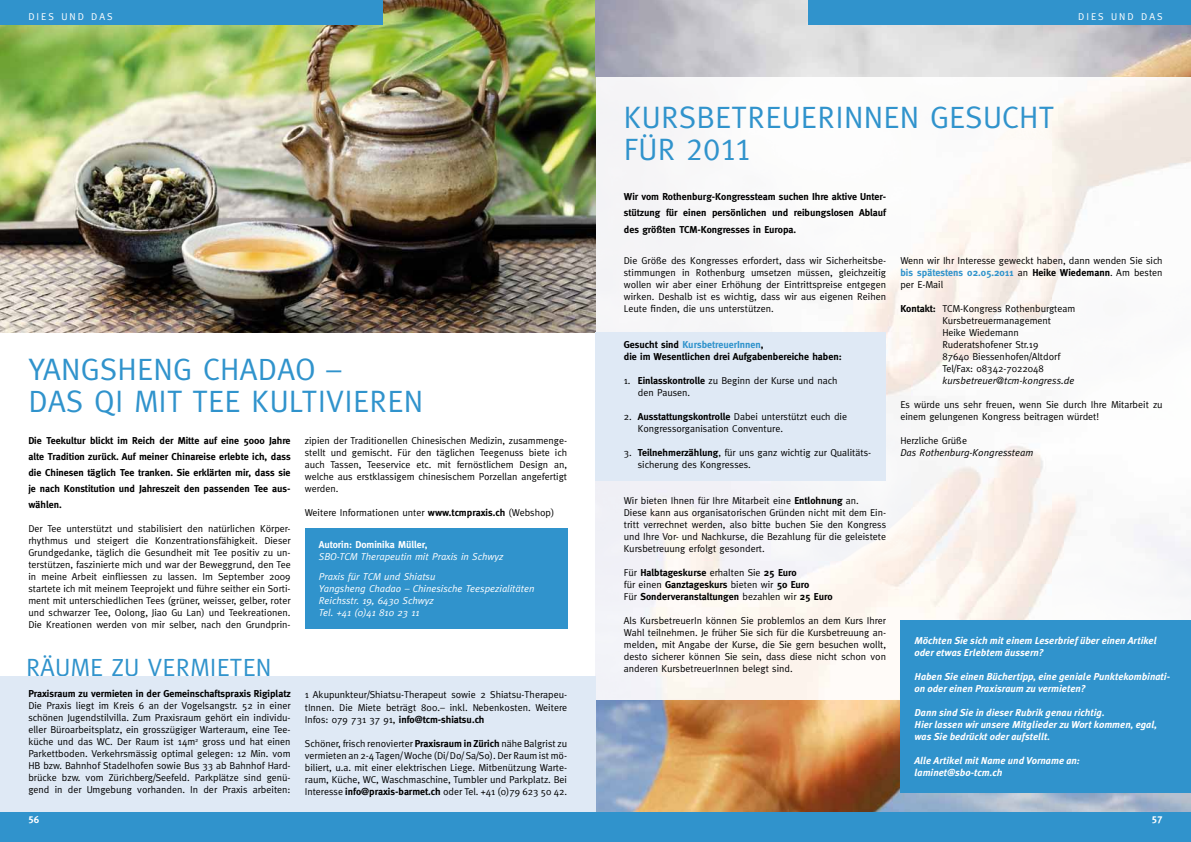
<style>
.page{position:relative;width:1191px;height:842px;background:#fff}
.page>*{position:absolute;margin:0;border:0;box-sizing:border-box;transform-origin:0 0}
.t1{font:31px/32px "Meta";letter-spacing:.01em;color:#3093cc}
.t2{font:31px "Meta Caps";color:#3093cc}
.t3{font:25px "Meta";letter-spacing:.01em;color:#3093cc}
.t4{font:10px/12px "Meta";color:#000;text-align:justify}
.t5{font:700 10px/16px "Meta";color:#000;text-align:justify}
.t6{font:italic 700 10px/12px "Meta Plus";color:#fff}
.t7{font:italic 10px/12px "Meta";color:#fff}
.t8{font:italic 10px "Meta";color:#000}
.t9{font:700 10px "Meta";color:#fff}
.t10{font:10px "Meta";letter-spacing:.2em;color:#fff}
.t11{font:10px "Meta Bold Caps";color:#fff}
.s1{font-weight:700}
.s2{font-family:"Meta"}
.s3{color:#3093cc}
.s4{font-weight:400}
.s5{font-weight:700;color:#3093cc}
</style>
<div class="page">
<img style="left:595px;top:76px;width:596px;height:624px">
<div style="left:305px;top:528px;width:262px;height:100px;background:#3093cc"></div>
<img style="left:0;top:0;width:595px;height:332px">
<img style="left:595px;top:0;width:596px;height:76px">
<img style="left:595px;top:700px;width:596px;height:112px">
<div style="left:595px;top:332px;width:291px;height:148px;background:#dfe9f5"></div>
<div style="left:0;top:676px;width:595px;height:140px;background:#dfe9f5"></div>
<div style="left:0;top:812px;width:1191px;height:30px;background:#3093cc"></div>
<div style="left:0;top:0;width:383px;height:25px;background:#3093cc"></div>
<div style="left:808px;top:0;width:383px;height:25px;background:#3093cc"></div>
<div style="left:900px;top:620px;width:291px;height:172px;background:#3093cc"></div>
<p class="t10" style="left:28px;top:11px;width:86px">DIES UND DAS</p>
<h1 class="t1" style="left:28px;top:353px;width:396px">YANGSHENG CHADAO –<br>DAS QI MIT TEE KULTIVIEREN</h1>
<p class="t5" style="left:28px;top:432px;width:264px">Die teekultur blickt im Reich der Mitte auf eine 5000 Jahre alte tradition zurück. Auf meiner Chinareise erlebte ich, dass die Chinesen täglich tee tranken. Sie erklärten mir, dass sie je nach Konstitution und Jahreszeit den passenden tee aus&shy;wählen.</p>
<p class="t4" style="left:28px;top:522px;width:264px">Der Tee unterstützt und stabilisiert den natürlichen Körper&shy;rhythmus und steigert die Konzentrationsfähigkeit. Dieser Grundgedanke, täglich die Gesundheit mit Tee positiv zu un&shy;terstützen, faszinierte mich und war der Beweggrund, den Tee in meine Arbeit einfliessen zu lassen. Im September 2009 startete ich mit meinem Teeprojekt und führe seither ein Sorti&shy;ment mit unterschiedlichen Tees (grüner, weisser, gelber, roter und schwarzer Tee, Oolong, Jiao Gu Lan) und Teekreationen.<br>Die Kreationen werden von mir selber, nach den Grundprin-</p>
<h2 class="t3" style="left:26px;top:653px;width:247px">RäUME ZU VERMIETEN</h2>
<p class="t5" style="left:28px;top:686px;width:264px">Praxisraum zu vermieten in der Gemeinschaftspraxis Rigiplatz</p>
<p class="t4" style="left:28px;top:700px;width:264px">Die Praxis liegt im Kreis 6 an der Vogelsangstr. 52 in einer schönen Jugendstilvilla. Zum Praxisraum gehört ein individu&shy;eller Büroarbeitsplatz, ein grosszügiger Warteraum, eine Tee&shy;küche und das WC. Der Raum ist 14m<sup>2</sup> gross und hat einen Parkettboden. Verkehrsmässig optimal gelegen: 12 Min. vom HB bzw. Bahnhof Stadelhofen sowie Bus 33 ab Bahnhof Hard&shy;brücke bzw. vom Zürichberg/Seefeld. Parkplätze sind genü&shy;gend in der Umgebung vorhanden. In der Praxis arbeiten:</p>
<p class="t11" style="left:28px;top:813px;width:12px">56</p>
<p class="t4" style="left:305px;top:434px;width:264px">zipien der Traditionellen Chinesischen Medizin, zusammenge&shy;stellt und gemischt. Für den täglichen Teegenuss biete ich auch Tassen, Teeservice etc. mit fernöstlichem Design an, welche aus erstklassigem chinesischem Porzellan angefertigt werden.</p>
<p class="t4" style="left:305px;top:506px;width:251px">Weitere Informationen unter <span class="s1">www.tcmpraxis.ch</span> (Webshop)</p>
<p class="t9" style="left:319px;top:539px;width:110px">Autorin: Dominika Müller,</p>
<p class="t7" style="left:319px;top:546px;width:186px;line-height:20px">SBO-TCM Therapeutin mit Praxis in Schwyz<br>Praxis für TCM und Shiatsu</p>
<p class="t7" style="left:319px;top:582px;width:217px">Yangsheng Chadao – Chinesische Teespezialitäten<br>Reichsstr. 19, 6430 Schwyz<br>Tel. +41 (0)41 810 23 11</p>
<p class="t4" style="left:305px;top:689px;width:264px">1 Akupunkteur/Shiatsu-Therapeut sowie 2 Shiatsu-Therapeu&shy;tInnen. Die Miete beträgt 800.– inkl. Nebenkosten. Weitere Infos: 079 731 37 91, <span class="s1">info@tcm-shiatsu.ch</span></p>
<p class="t4" style="left:305px;top:737px;width:264px">Schöner, frisch renovierter <span class="s1">Praxisraum in Zürich</span> nähe Balgrist zu vermieten an 2-4 Tagen/ Woche (Di/ Do/ Sa/So). Der Raum ist mö&shy;biliert, u.a. mit einer elektrischen Liege. Mitbenützung Warte&shy;raum, Küche, WC, Waschmaschine, Tumbler und Parkplatz. Bei Interesse <span class="s1">info@praxis-barmet.ch</span> oder Tel. +41 (0)79 623 50 42.</p>
<p class="t10" style="left:1078px;top:11px;width:86px">DIES UND DAS</p>
<h1 class="t1" style="left:624px;top:101px;width:432px">KURSBETREUERINNEN GESUCHT</h1>
<h1 class="t2" style="left:624px;top:131px;width:129px"><span class="s2">FÜR</span> 2011</h1>
<p class="t5" style="left:624px;top:189px;width:264px">Wir vom Rothenburg-Kongressteam suchen Ihre aktive Unter&shy;stützung für einen persönlichen und reibungslosen Ablauf des größten tCM-Kongresses in Europa.</p>
<p class="t4" style="left:624px;top:254px;width:264px">Die Größe des Kongresses erfordert, dass wir Sicherheitsbe&shy;stimmungen in Rothenburg umsetzen müssen, gleichzeitig wollen wir aber einer Erhöhung der Eintrittspreise entgegen wirken. Deshalb ist es wichtig, dass wir aus eigenen Reihen Leute finden, die uns unterstützen.</p>
<p class="t5" style="left:624px;top:338px;width:219px;line-height:12px">Gesucht sind <span class="s3">KursbetreuerInnen</span>,<br>die im Wesentlichen drei Aufgabenbereiche haben:</p>
<p class="t4" style="left:638px;top:374px;width:201px;text-indent:-14px">1. <span class="s1">Einlasskontrolle</span> zu Beginn der Kurse und nach den Pausen.</p>
<p class="t4" style="left:638px;top:410px;width:211px;text-indent:-14px">2. <span class="s1">Ausstattungskontrolle</span> Dabei unterstützt euch die<br>Kongressorganisation Conventure.</p>
<p class="t4" style="left:638px;top:446px;width:235px;text-indent:-14px">3. <span class="s1">teilnehmerzählung</span>, für uns ganz wichtig zur Qualitäts&shy;sicherung des Kongresses.</p>
<p class="t4" style="left:624px;top:494px;width:264px;text-align:left">Wir bieten Ihnen für Ihre Mitarbeit eine <span class="s1">Entlohnung</span> an.<br>Diese kann aus organisatorischen Gründen nicht mit dem Ein&shy;tritt verrechnet werden, also bitte buchen Sie den Kongress und Ihre Vor- und Nachkurse, die Bezahlung für die geleistete Kursbetreuung erfolgt gesondert.</p>
<p class="t5" style="left:624px;top:566px;width:210px;line-height:12px;text-align:left"><span class="s4">Für</span> halbtageskurse <span class="s4">erhalten Sie</span> 25 Euro<br><span class="s4">für einen</span> Ganztageskurs <span class="s4">bieten wir</span> 50 Euro<br><span class="s4">Für</span> Sonderveranstaltungen <span class="s4">bezahlen wir</span> 25 Euro</p>
<p class="t4" style="left:624px;top:614px;width:264px">Als KursbetreuerIn können Sie problemlos an dem Kurs Ihrer Wahl teilnehmen. Je früher Sie sich für die Kursbetreuung an&shy;melden, mit Angabe der Kurse, die Sie gern besuchen wollt, desto sicherer können Sie sein, dass diese nicht schon von anderen KursbetreuerInnen belegt sind.</p>
<p class="t4" style="left:900px;top:254px;width:264px">Wenn wir Ihr Interesse geweckt haben, dann wenden Sie sich <span class="s5">bis spätestens 02.05.2011</span> an <span class="s1">heike Wiedemann</span>. Am besten per E-Mail</p>
<p class="t4" style="left:942px;top:302px;width:134px;text-align:left;text-indent:-42px"><span class="s1">Kontakt:</span> TCM-Kongress Rothenburgteam<br>Kursbetreuermanagement<br>Heike Wiedemann<br>Ruderatshofener Str.19<br>87640 Biessenhofen/Altdorf<br>Tel/Fax: 08342-7022048</p>
<p class="t8" style="left:942px;top:375px;width:133px">kursbetreuer@tcm-kongress.de</p>
<p class="t4" style="left:900px;top:398px;width:264px">Es würde uns sehr freuen, wenn Sie durch Ihre Mitarbeit zu einem gelungenen Kongress beitragen würdet!</p>
<p class="t4" style="left:900px;top:434px;width:68px">Herzliche Grüße</p>
<p class="t8" style="left:900px;top:447px;width:134px">Das Rothenburg-Kongressteam</p>
<p class="t6" style="left:914px;top:634px;width:244px">Möchten Sie sich mit einem Leserbrief über einen Artikel oder etwas Erlebtem äussern?</p>
<p class="t6" style="left:914px;top:670px;width:257px">Haben Sie einen Büchertipp, eine geniale Punktekombinati&shy;on oder einen Praxisraum zu vermieten?</p>
<p class="t6" style="left:914px;top:706px;width:244px">Dann sind Sie in dieser Rubrik genau richtig.<br>Hier lassen wir unsere Mitglieder zu Wort kommen, egal, was Sie bedrückt oder aufstellt.</p>
<p class="t6" style="left:914px;top:754px;width:167px">Alle Artikel mit Name und Vorname an: laminet@sbo-tcm.ch</p>
<p class="t11" style="left:1152px;top:813px;width:12px">57</p>
</div>
